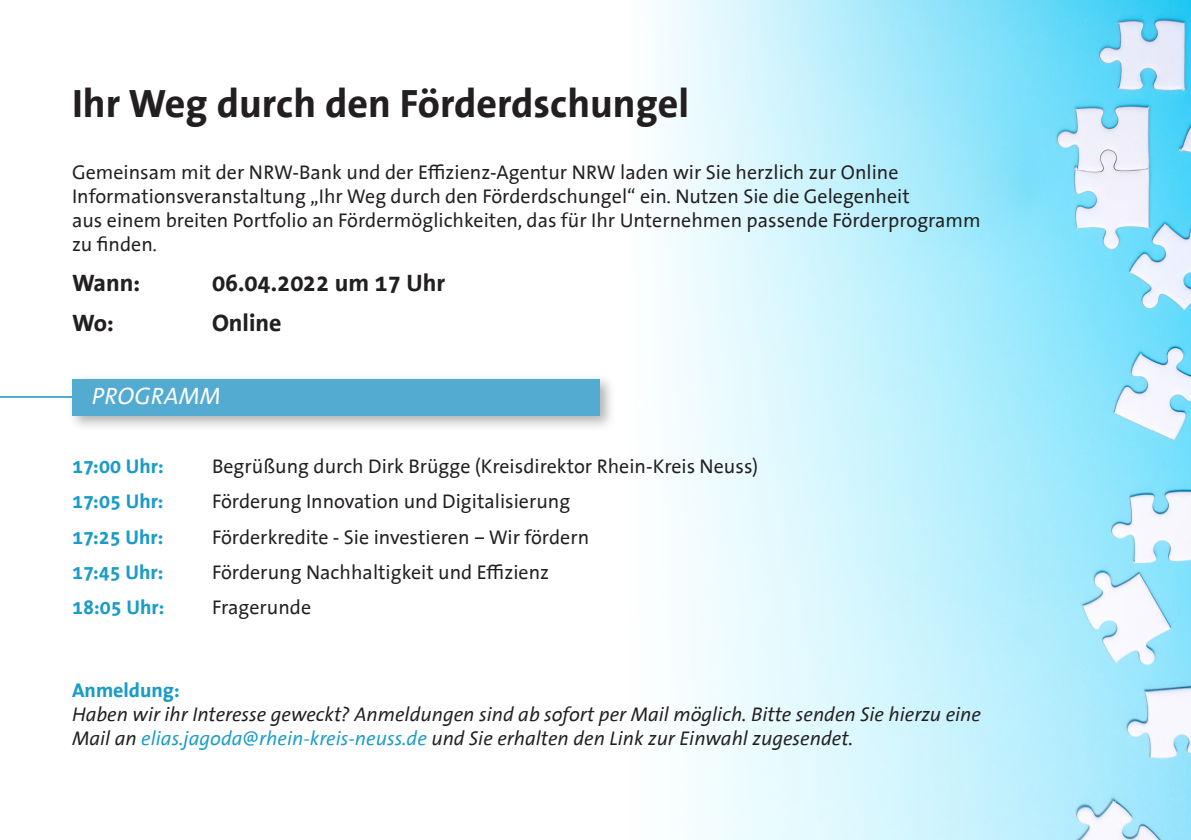
<style>
.page{position:relative;width:1191px;height:840px;background:#fff}
.page>*{position:absolute;margin:0;border:0;box-sizing:border-box;transform-origin:0 0}
.t1{font:700 40px "The Sans Office";color:#231f20}
.t2{font:700 24px "The Sans Office";color:#231f20}
.t3{font:italic 24px "The Sans Office";letter-spacing:.015em;color:#fff}
.t4{font:20px/24px "The Sans Office";color:#231f20}
.t5{font:italic 20px/24px "The Sans Office";color:#231f20}
.t6{font:700 20px "The Sans Office";color:#1b9cc8}
.s1{color:#1b9cc8}
</style>
<div class="page">
<img style="left:660px;top:0;width:531px;height:839px">
<hr style="left:0;top:396px;width:72px;height:2px;background:#53abd1">
<div style="left:67px;top:373px;width:549px;height:58px;background:#231f20;opacity:.35"></div>
<div style="left:72px;top:378px;width:528px;height:37px;background:#53abd1"></div>
<p class="t1" style="left:72px;top:78px;width:618px">Ihr Weg durch den Förderdschungel</p>
<p class="t4" style="left:72px;top:160px;width:910px">Gemeinsam mit der NRW-Bank und der Effizienz-Agentur NRW laden wir Sie herzlich zur Online Informationsveranstaltung „Ihr Weg durch den Förderdschungel“ ein. Nutzen Sie die Gelegenheit<br>aus einem breiten Portfolio an Fördermöglichkeiten, das für Ihr Unternehmen passende Förderprogramm zu finden.</p>
<p class="t2" style="left:72px;top:267px;width:70px">Wann:</p>
<p class="t2" style="left:212px;top:267px;width:235px">06.04.2022 um 17 Uhr</p>
<p class="t2" style="left:72px;top:307px;width:43px">Wo:</p>
<p class="t2" style="left:212px;top:307px;width:71px">Online</p>
<p class="t3" style="left:92px;top:380px;width:130px">PROGRAMM</p>
<p class="t6" style="left:72px;top:453px;width:93px">17:00 Uhr:</p>
<p class="t4" style="left:212px;top:454px;width:547px">Begrüßung durch Dirk Brügge (Kreisdirektor Rhein-Kreis Neuss)</p>
<p class="t6" style="left:72px;top:488px;width:93px">17:05 Uhr:</p>
<p class="t4" style="left:212px;top:489px;width:360px">Förderung Innovation und Digitalisierung</p>
<p class="t6" style="left:72px;top:523px;width:93px">17:25 Uhr:</p>
<p class="t4" style="left:212px;top:524px;width:379px">Förderkredite - Sie investieren – Wir fördern</p>
<p class="t6" style="left:72px;top:559px;width:93px">17:45 Uhr:</p>
<p class="t4" style="left:212px;top:560px;width:338px">Förderung Nachhaltigkeit und Effizienz</p>
<p class="t6" style="left:72px;top:594px;width:94px">18:05 Uhr:</p>
<p class="t4" style="left:212px;top:595px;width:101px">Fragerunde</p>
<p class="t6" style="left:72px;top:676px;width:109px">Anmeldung:</p>
<p class="t5" style="left:72px;top:701px;width:910px">Haben wir ihr Interesse geweckt? Anmeldungen sind ab sofort per Mail möglich. Bitte senden Sie hierzu eine<br>Mail an <span class="s1">elias.jagoda@rhein-kreis-neuss.de</span> und Sie erhalten den Link zur Einwahl zugesendet.</p>
</div>
